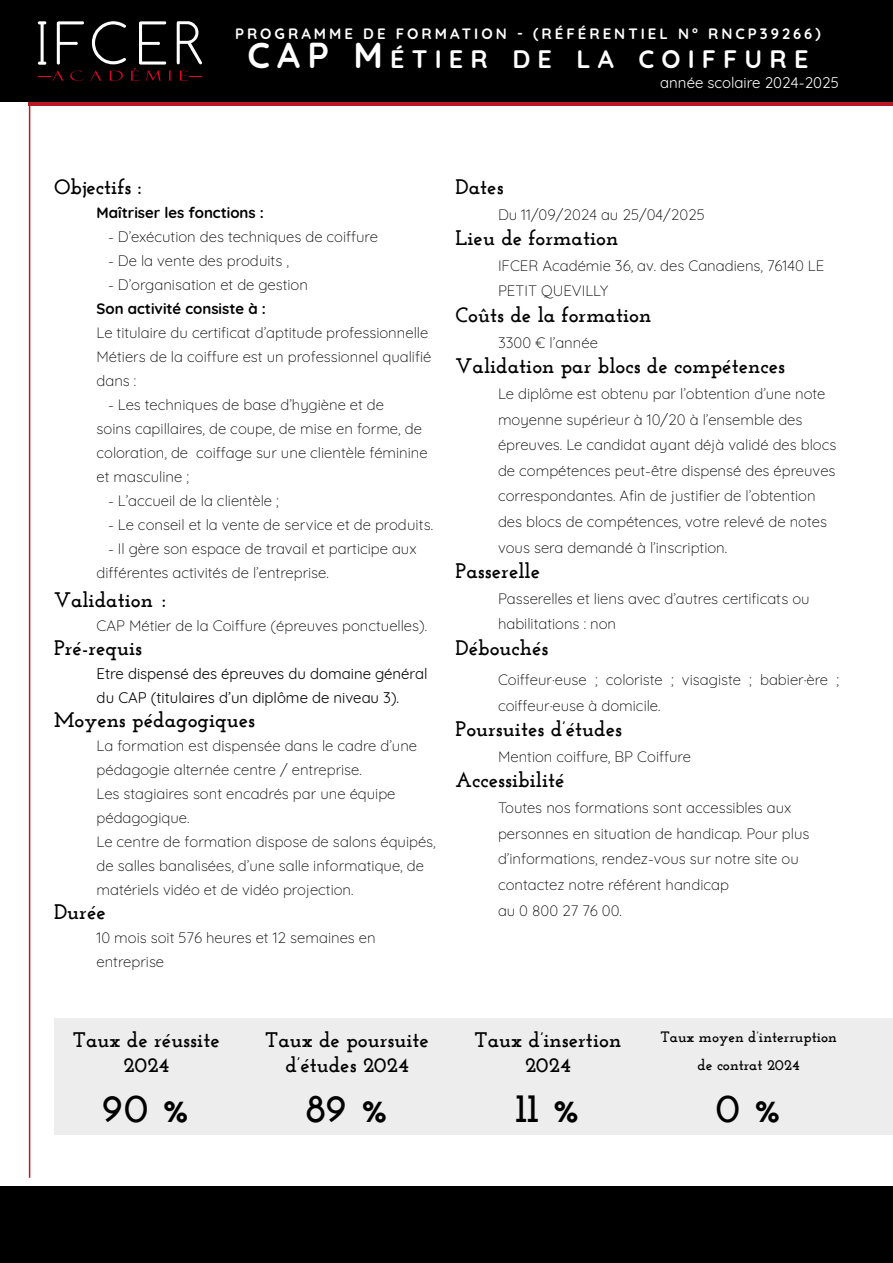
<style>
.page{position:relative;width:893px;height:1263px;background:#fff}
.page>*{position:absolute;margin:0;border:0;box-sizing:border-box;transform-origin:0 0}
.t1{font:700 40.5px "Josefin Slab";color:#000}
.t2{font:700 25.2px "Quicksand";letter-spacing:.285em;color:#fff}
.t3{font:700 21px/25.5px "Josefin Slab";color:#000;text-align:center}
.t4{font:300 15px/24px "Quicksand";color:#000}
.t5{font:15px/24px "Quicksand";color:#000}
.t6{font:700 15px "Quicksand";letter-spacing:.2em;color:#fff}
.t7{font:700 15px "Quicksand";color:#000}
.t8{font:700 15px/27.8px "Josefin Slab";color:#000;text-align:center}
.t9{font:15px "Quicksand";color:#fff}
.s1{font-size:36px}
</style>
<div class="page">
<hr style="left:29px;top:44px;width:1px;height:1134px;background:#ba1823">
<div style="left:29px;top:0;width:864px;height:105px;background:linear-gradient(to right,#ba1823,#ba1823)"></div>
<div style="left:0;top:0;width:893px;height:101px;background:#000"></div>
<div style="left:54px;top:1018px;width:839px;height:117px;background:#ededed"></div>
<svg style="left:38px;top:21px;width:8px;height:44px"></svg>
<svg style="left:57px;top:21px;width:27px;height:44px"></svg>
<svg style="left:70px;top:71px;width:13px;height:10px"></svg>
<svg style="left:38px;top:71px;width:26px;height:10px"></svg>
<svg style="left:90px;top:21px;width:112px;height:60px"></svg>
<div style="left:0;top:1186px;width:893px;height:77px;background:#000"></div>
<p class="t6" style="left:235px;top:22px;width:587px">PROGRAMME DE FORMATION - (RÉFÉRENTIEL N° RNCP39266)</p>
<h2 class="t2" style="left:247px;top:38px;width:563px"><span class="s1">CAP M</span>ÉTIER DE LA COIFFURE</h2>
<p class="t9" style="left:660px;top:71px;width:180px">année scolaire 2024-2025</p>
<h3 class="t3" style="left:54px;top:174px;width:89px">Objectifs :</h3>
<p class="t7" style="left:97px;top:200px;width:169px">Maîtriser les fonctions :</p>
<p class="t4" style="left:108px;top:223px;width:272px">- D’exécution des techniques de coiffure</p>
<p class="t4" style="left:108px;top:247px;width:183px">- De la vente des produits ,</p>
<p class="t4" style="left:108px;top:271px;width:201px">- D’organisation et de gestion</p>
<p class="t7" style="left:97px;top:296px;width:171px">Son activité consiste à :</p>
<p class="t4" style="left:97px;top:319px;width:336px">Le titulaire du certificat d’aptitude professionnelle<br>Métiers de la coiffure est un professionnel qualifié dans :</p>
<p class="t4" style="left:97px;top:391px;width:333px;text-indent:11px">- Les techniques de base d’hygiène et de<br>soins capillaires, de coupe, de mise en forme, de coloration, de coiffage sur une clientèle féminine et masculine ;</p>
<p class="t4" style="left:108px;top:487px;width:172px">- L’accueil de la clientèle ;</p>
<p class="t4" style="left:108px;top:511px;width:327px">- Le conseil et la vente de service et de produits.</p>
<p class="t4" style="left:97px;top:535px;width:322px;text-indent:11px">- Il gère son espace de travail et participe aux différentes activités de l’entreprise.</p>
<h3 class="t3" style="left:54px;top:587px;width:113px">Validation :</h3>
<p class="t4" style="left:97px;top:612px;width:332px">CAP Métier de la Coiffure (épreuves ponctuelles).</p>
<h3 class="t3" style="left:54px;top:635px;width:90px">Pré-requis</h3>
<p class="t5" style="left:97px;top:660px;width:333px">Etre dispensé des épreuves du domaine général du CAP (titulaires d’un diplôme de niveau 3).</p>
<h3 class="t3" style="left:54px;top:707px;width:203px">Moyens pédagogiques</h3>
<p class="t4" style="left:97px;top:732px;width:341px">La formation est dispensée dans le cadre d’une pédagogie alternée centre / entreprise.<br>Les stagiaires sont encadrés par une équipe pédagogique.<br>Le centre de formation dispose de salons équipés, de salles banalisées, d’une salle informatique, de matériels vidéo et de vidéo projection.</p>
<h3 class="t3" style="left:54px;top:899px;width:53px">Durée</h3>
<p class="t4" style="left:97px;top:924px;width:281px">10 mois soit 576 heures et 12 semaines en entreprise</p>
<h3 class="t3" style="left:455px;top:174px;width:50px">Dates</h3>
<p class="t4" style="left:498px;top:201px;width:208px">Du 11/09/2024 au 25/04/2025</p>
<h3 class="t3" style="left:455px;top:225px;width:164px">Lieu de formation</h3>
<p class="t4" style="left:498px;top:251px;width:328px;line-height:25.7px">IFCER Académie 36, av. des Canadiens, 76140 LE<br>PETIT QUEVILLY</p>
<h3 class="t3" style="left:455px;top:302px;width:197px">Coûts de la formation</h3>
<p class="t4" style="left:498px;top:329px;width:101px">3300 € l’année</p>
<h3 class="t3" style="left:455px;top:353px;width:331px">Validation par blocs de compétences</h3>
<p class="t4" style="left:498px;top:379px;width:340px;line-height:25.7px">Le diplôme est obtenu par l’obtention d’une note moyenne supérieur à 10/20 à l’ensemble des épreuves. Le candidat ayant déjà validé des blocs de compétences peut-être dispensé des épreuves correspondantes. Afin de justifier de l’obtention des blocs de compétences, votre relevé de notes vous sera demandé à l’inscription.</p>
<h3 class="t3" style="left:455px;top:558px;width:86px">Passerelle</h3>
<p class="t4" style="left:498px;top:584px;width:313px;line-height:25.7px">Passerelles et liens avec d’autres certificats ou habilitations : non</p>
<h3 class="t3" style="left:455px;top:635px;width:95px">Débouchés</h3>
<p class="t4" style="left:498px;top:665px;width:342px;line-height:25.7px">Coiffeur·euse ; coloriste ; visagiste ; babier·ère ; coiffeur·euse à domicile.</p>
<h3 class="t3" style="left:455px;top:716px;width:168px">Poursuites d’études</h3>
<p class="t4" style="left:498px;top:743px;width:194px">Mention coiffure, BP Coiffure</p>
<h3 class="t3" style="left:455px;top:767px;width:111px">Accessibilité</h3>
<p class="t4" style="left:498px;top:793px;width:313px;line-height:25.7px">Toutes nos formations sont accessibles aux personnes en situation de handicap. Pour plus d’informations, rendez-vous sur notre site ou contactez notre référent handicap<br>au 0 800 27 76 00.</p>
<h3 class="t3" style="left:73px;top:1027px;width:148px">Taux de réussite<br>2024</h3>
<h1 class="t1" style="left:103px;top:1084px;width:89px">90 %</h1>
<h3 class="t3" style="left:265px;top:1027px;width:165px">Taux de poursuite d’études 2024</h3>
<h1 class="t1" style="left:305px;top:1084px;width:85px">89 %</h1>
<h3 class="t3" style="left:475px;top:1027px;width:148px">Taux d’insertion<br>2024</h3>
<h1 class="t1" style="left:515px;top:1084px;width:67px">11 %</h1>
<p class="t8" style="left:660px;top:1023px;width:178px">Taux moyen d’interruption de contrat 2024</p>
<h1 class="t1" style="left:715px;top:1084px;width:68px">0 %</h1>
</div>
